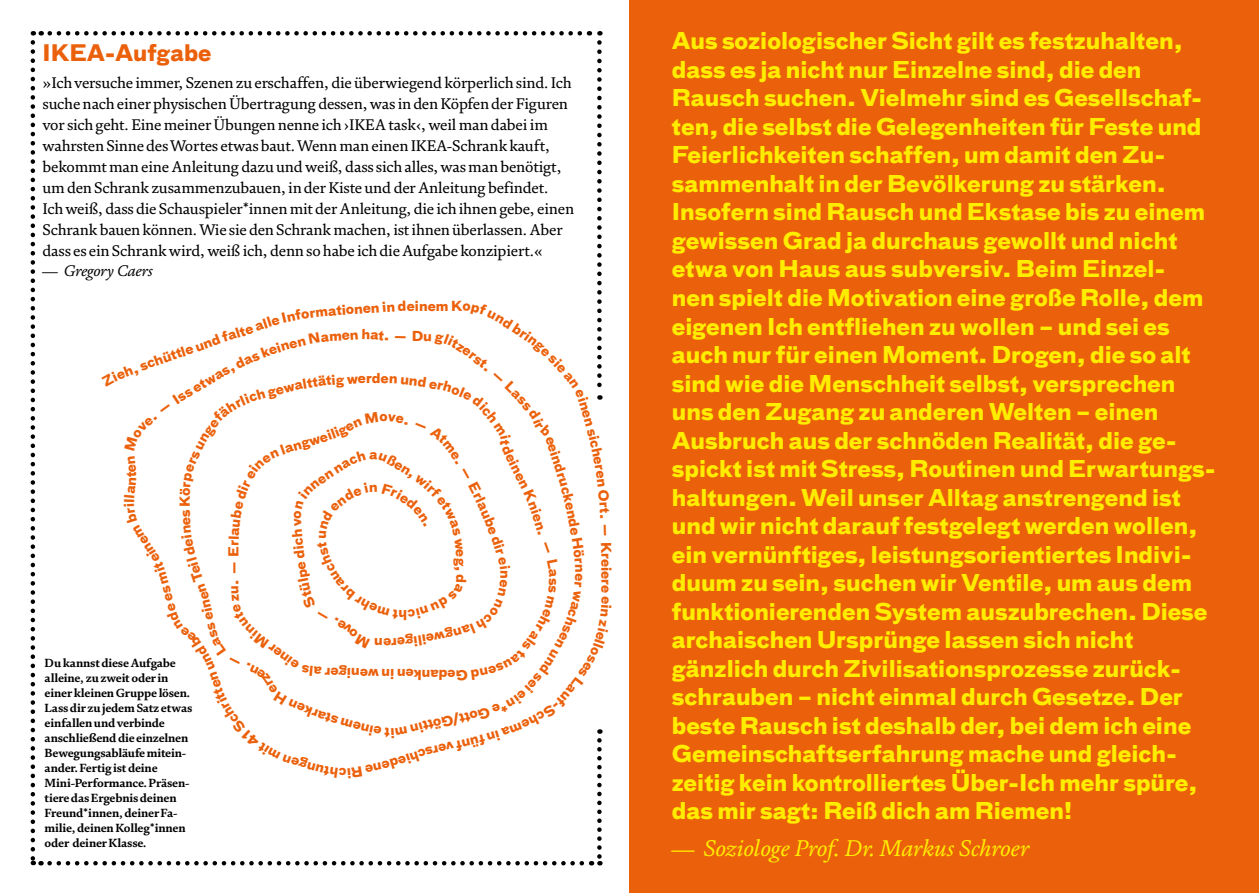
<style>
.page{position:relative;width:1259px;height:893px;background:#fff}
.page>*{position:absolute;margin:0;border:0;box-sizing:border-box;transform-origin:0 0}
.t1{font:italic 23.25px "FS Brabo";letter-spacing:-.005em;color:#ffed00}
.t2{font:700 22.5px/28.5px "Bau Pro";color:#ffed00}
.t3{font:700 22.2px "Bau Pro";color:#eb600a}
.t4{font:15.75px/21px "FS Brabo";letter-spacing:-.015em;color:#000}
.t5{font:italic 15.75px "FS Brabo";letter-spacing:-.01em;color:#000}
.t6{font:700 13.35px "Bau Pro";letter-spacing:-.01em;color:#eb600a}
.t7{font:700 12px/15px "FS Brabo";letter-spacing:-.01em;color:#000}
</style>
<div class="page">
<svg style="left:50px;top:31px;width:540px;height:5px"></svg>
<svg style="left:31px;top:42px;width:4px;height:823px"></svg>
<div style="left:629px;top:0;width:630px;height:893px;background:#eb600a"></div>
<svg style="left:50px;top:42px;width:553px;height:823px"></svg>
<p class="t3" style="left:43px;top:33px;width:170px">IKEA-Aufgabe</p>
<p class="t4" style="left:43px;top:71px;width:533px">»Ich versuche immer, Szenen zu erschaffen, die überwiegend körperlich sind. Ich suche nach einer physischen Übertragung dessen, was in den Köpfen der Figuren vor sich geht. Eine meiner Übungen nenne ich ›IKEA task‹, weil man dabei im wahrsten Sinne des Wortes etwas baut. Wenn man einen IKEA-Schrank kauft, bekommt man eine Anleitung dazu und weiß, dass sich alles, was man benötigt, um den Schrank zusammenzubauen, in der Kiste und der Anleitung befindet.<br>Ich weiß, dass die Schauspieler*innen mit der Anleitung, die ich ihnen gebe, einen Schrank bauen können. Wie sie den Schrank machen, ist ihnen überlassen. Aber dass es ein Schrank wird, weiß ich, denn so habe ich die Aufgabe konzipiert.«</p>
<p class="t5" style="left:43px;top:259px;width:112px">— Gregory Caers</p>
<p class="t6" style="left:419px;top:294px;width:31px">nem</p>
<p class="t6" style="left:167px;top:344px;width:25px;rotate:-18deg">ttle</p>
<p class="t6" style="left:129px;top:358px;width:33px;rotate:-20deg">, sch</p>
<p class="t6" style="left:188px;top:378px;width:35px;rotate:-30deg">etwa</p>
<p class="t6" style="left:366px;top:367px;width:7px">r</p>
<p class="t6" style="left:379px;top:405px;width:10px">o</p>
<p class="t6" style="left:412px;top:325px;width:13px">D</p>
<p class="t6" style="left:173px;top:507px;width:13px;rotate:-90deg">K</p>
<p class="t7" style="left:45px;top:654px;width:149px">Du kannst diese Aufgabe alleine, zu zweit oder in einer kleinen Gruppe lösen.<br>Lass dir zu jedem Satz etwas einfallen und verbinde anschließend die einzelnen<br>Bewegungsabläufe mitein&shy;ander. Fertig ist deine<br>Mini-Performance. Präsen&shy;tiere das Ergebnis deinen<br>Freund*innen, deiner Fa&shy;milie, deinen Kolleg*innen oder deiner Klasse.</p>
<p class="t6" style="left:222px;top:585px;width:40px;rotate:-90deg">.—E</p>
<p class="t6" style="left:383px;top:655px;width:10px;rotate:180deg">n</p>
<p class="t6" style="left:407px;top:626px;width:10px;rotate:180deg">h</p>
<p class="t6" style="left:430px;top:686px;width:85px;rotate:-179deg">n ek n ni weni</p>
<p class="t6" style="left:455px;top:687px;width:10px;rotate:-180deg">e</p>
<p class="t6" style="left:346px;top:785px;width:9px;rotate:180deg">c</p>
<p class="t6" style="left:618px;top:559px;width:28px;rotate:90deg">eier</p>
<p class="t2" style="left:672px;top:25px;width:545px">Aus soziologischer Sicht gilt es festzuhalten, dass es ja nicht nur Einzelne sind, die den Rausch suchen. Vielmehr sind es Gesellschaf&shy;ten, die selbst die Gelegenheiten für Feste und Feierlichkeiten schaffen, um damit den Zu&shy;sammenhalt in der Bevölkerung zu stärken.<br>Insofern sind Rausch und Ekstase bis zu einem gewissen Grad ja durchaus gewollt und nicht etwa von Haus aus subversiv. Beim Einzel-<br>nen spielt die Motivation eine große Rolle, dem eigenen Ich entfliehen zu wollen – und sei es auch nur für einen Moment. Drogen, die so alt sind wie die Menschheit selbst, versprechen uns den Zugang zu anderen Welten – einen Ausbruch aus der schnöden Realität, die ge&shy;spickt ist mit Stress, Routinen und Erwartungs&shy;haltungen. Weil unser Alltag anstrengend ist und wir nicht darauf festgelegt werden wollen, ein vernünftiges, leistungsorientiertes Indivi&shy;duum zu sein, suchen wir Ventile, um aus dem funktionierenden System auszubrechen. Diese archaischen Ursprünge lassen sich nicht gänzlich durch Zivilisationsprozesse zurück&shy;schrauben – nicht einmal durch Gesetze. Der beste Rausch ist deshalb der, bei dem ich eine Gemeinschaftserfahrung mache und gleich&shy;zeitig kein kontrolliertes Über-Ich mehr spüre, das mir sagt: Reiß dich am Riemen!</p>
<p class="t1" style="left:672px;top:831px;width:360px">— Soziologe Prof. Dr. Markus Schroer</p>
</div>
